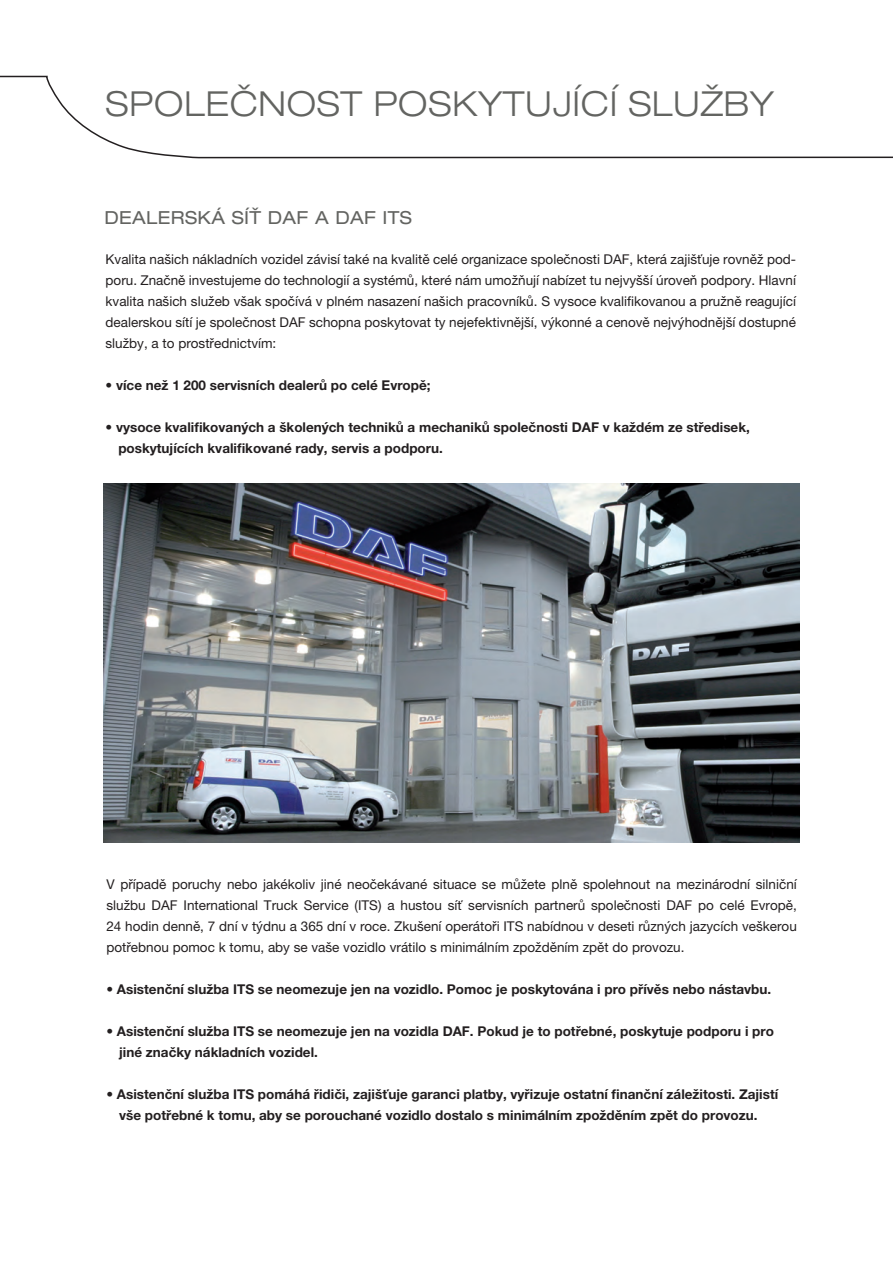
<style>
.page{position:relative;width:893px;height:1262px;background:#fff}
.page>*{position:absolute;margin:0;border:0;box-sizing:border-box;transform-origin:0 0}
.t1{font:300 expanded 34.5px "Helvetica Neue LT Pro";letter-spacing:.02em;color:#636461}
.t2{font:expanded 18px "Helvetica Neue LT Pro";letter-spacing:.02em;color:#636461}
.t3{font:13.5px/21px "Helvetica Neue LT Pro";color:#231f20;text-align:justify}
.t4{font:700 13.5px/21px "Helvetica Neue LT Pro";color:#231f20}
.s1{font-weight:400}
</style>
<div class="page">
<svg style="left:0;top:75px;width:893px;height:84px"></svg>
<img style="left:103px;top:483px;width:696px;height:359px">
<p class="t1" style="left:106px;top:92px;width:670px">SPOLEČNOST POSKYTUJÍCÍ SLUŽBY</p>
<p class="t2" style="left:105px;top:211px;width:309px">DEALERSKÁ SÍŤ DAF A DAF ITS</p>
<p class="t3" style="left:106px;top:250px;width:692px">Kvalita našich nákladních vozidel závisí také na kvalitě celé organizace společnosti DAF, která zajišťuje rovněž pod&shy;poru. Značně investujeme do technologií a systémů, které nám umožňují nabízet tu nejvyšší úroveň podpory. Hlavní kvalita našich služeb však spočívá v plném nasazení našich pracovníků. S vysoce kvalifikovanou a pružně reagující dealerskou sítí je společnost DAF schopna poskytovat ty nejefektivnější, výkonné a cenově nejvýhodnější dostupné služby, a to prostřednictvím:</p>
<p class="t4" style="left:106px;top:376px;width:327px"><span class="s1">•</span> více než 1 200 servisních dealerů po celé Evropě;</p>
<p class="t4" style="left:118px;top:418px;width:633px;text-indent:-13px"><span class="s1">•</span> vysoce kvalifikovaných a školených techniků a mechaniků společnosti DAF v každém ze středisek, poskytujících kvalifikované rady, servis a podporu.</p>
<p class="t3" style="left:106px;top:874px;width:692px">V případě poruchy nebo jakékoliv jiné neočekávané situace se můžete plně spolehnout na mezinárodní silniční službu DAF International Truck Service (ITS) a hustou síť servisních partnerů společnosti DAF po celé Evropě, 24 hodin denně, 7 dní v týdnu a 365 dní v roce. Zkušení operátoři ITS nabídnou v deseti různých jazycích veškerou potřebnou pomoc k tomu, aby se vaše vozidlo vrátilo s minimálním zpožděním zpět do provozu.</p>
<p class="t4" style="left:106px;top:979px;width:666px"><span class="s1">•</span> Asistenční služba ITS se neomezuje jen na vozidlo. Pomoc je poskytována i pro přívěs nebo nástavbu.</p>
<p class="t4" style="left:119px;top:1021px;width:656px;text-indent:-13px">• Asistenční služba ITS se neomezuje jen na vozidla DAF. Pokud je to potřebné, poskytuje podporu i pro jiné značky nákladních vozidel.</p>
<p class="t4" style="left:106px;top:1084px;width:673px;text-align:center">• Asistenční služba ITS pomáhá řidiči, zajišťuje garanci platby, vyřizuje ostatní finanční záležitosti. Zajistí vše potřebné k tomu, aby se porouchané vozidlo dostalo s minimálním zpožděním zpět do provozu.</p>
</div>
